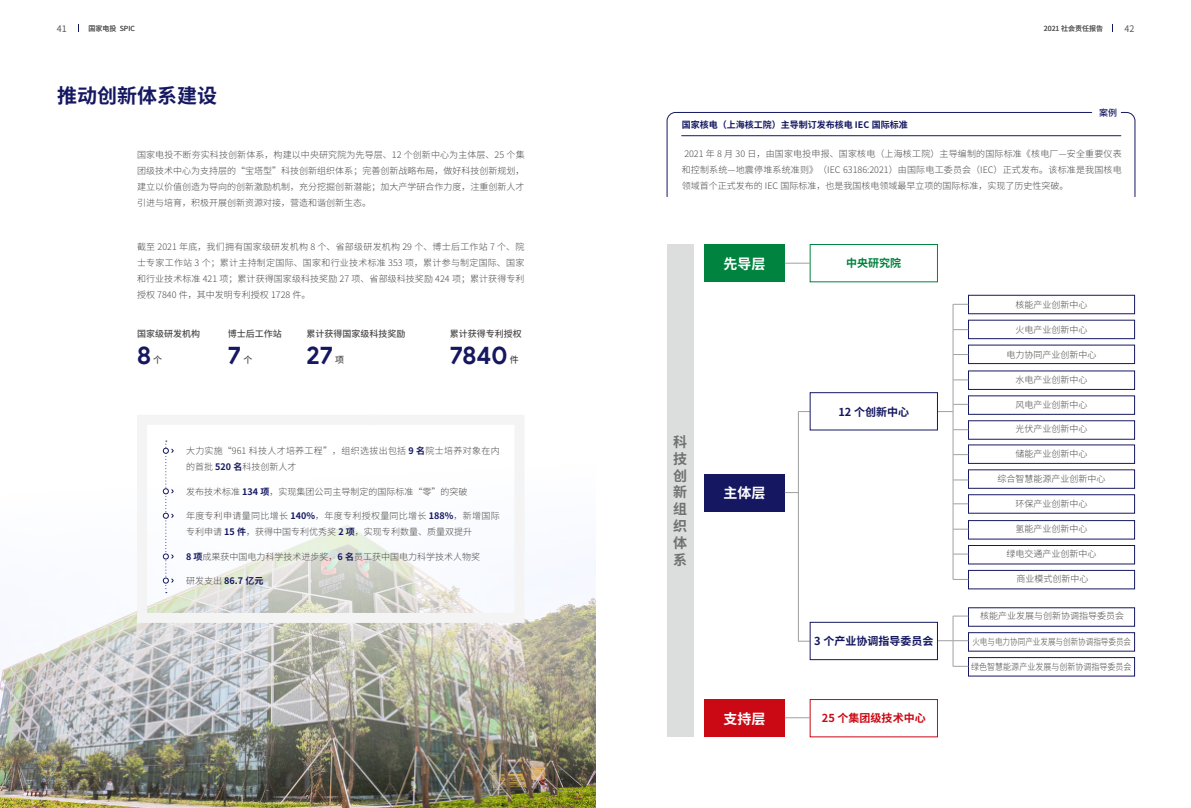
<style>
.page{position:relative;width:1191px;height:808px;background:#fff}
.page>*{position:absolute;margin:0;border:0;box-sizing:border-box;transform-origin:0 0}
.正文{font:700 25px "Product Sans";color:#151861}
.t1{font:700 20px "Source Han Sans CN";color:#151861}
.t2{font:700 14px "Source Han Sans CN";color:#fff}
.t3{font:700 14px/16.8px "Source Han Sans CN";color:#727171;text-align:justify}
.t4{font:700 11px "Source Han Sans CN";color:#151861}
.t5{font:700 11px "Source Han Sans CN";color:#ca0915}
.t6{font:700 11px "Source Han Sans CN";color:#00833e}
.正文-2{font:300 9px/16px "Source Han Sans CN";color:#4c4948;text-align:justify}
.正文-3{font:300 9px/16px "Source Han Sans CN";letter-spacing:.035em;color:#4c4948}
.正文-4{font:700 9px "Source Han Sans CN";color:#151861}
.正文-5{font:500 9px "Source Han Sans CN";color:#4c4948}
.正文-6{font:300 9px "Source Han Sans CN";color:#4c4948;scale:.84 1}
.正文-7{font:300 9px "Source Han Sans CN";color:#4c4948;scale:.89 1}
.t7{font:9px "Source Han Sans CN";color:#595757}
.正文-8{font:500 9px "Source Han Sans CN";color:#151861}
.t8{font:7px "Source Han Sans CN";color:#595757}
.s1{font-weight:700;color:#151861}
.s2{font-weight:300;color:#4c4948}
</style>
<div class="page">
<img style="left:0;top:580px;width:595px;height:228px">
<div style="left:968px;top:295px;width:166px;height:19px;background:#fff;border:1px solid #151861"></div>
<div style="left:968px;top:520px;width:166px;height:19px;background:#fff;border:1px solid #151861"></div>
<div style="left:968px;top:320px;width:166px;height:19px;background:#fff;border:1px solid #151861"></div>
<div style="left:968px;top:545px;width:166px;height:19px;background:#fff;border:1px solid #151861"></div>
<div style="left:968px;top:345px;width:166px;height:19px;background:#fff;border:1px solid #151861"></div>
<div style="left:968px;top:570px;width:166px;height:19px;background:#fff;border:1px solid #151861"></div>
<div style="left:968px;top:632px;width:166px;height:19px;background:#fff;border:1px solid #151861"></div>
<div style="left:968px;top:657px;width:166px;height:19px;background:#fff;border:1px solid #151861"></div>
<hr style="left:681px;top:135px;width:439px;height:1px;background:#151861">
<svg style="left:666px;top:112px;width:426px;height:85px"></svg>
<svg style="left:1120px;top:112px;width:15px;height:85px"></svg>
<svg style="left:953px;top:304px;width:15px;height:1px"></svg>
<svg style="left:798px;top:411px;width:12px;height:1px"></svg>
<svg style="left:937px;top:411px;width:15px;height:1px"></svg>
<svg style="left:798px;top:641px;width:12px;height:1px"></svg>
<svg style="left:953px;top:404px;width:15px;height:1px"></svg>
<svg style="left:953px;top:504px;width:15px;height:1px"></svg>
<svg style="left:953px;top:354px;width:15px;height:1px"></svg>
<svg style="left:953px;top:454px;width:15px;height:1px"></svg>
<svg style="left:953px;top:554px;width:15px;height:1px"></svg>
<svg style="left:937px;top:640px;width:31px;height:1px"></svg>
<svg style="left:953px;top:329px;width:15px;height:1px"></svg>
<svg style="left:953px;top:429px;width:15px;height:1px"></svg>
<svg style="left:953px;top:529px;width:15px;height:1px"></svg>
<svg style="left:953px;top:616px;width:15px;height:1px"></svg>
<svg style="left:953px;top:380px;width:15px;height:1px"></svg>
<svg style="left:953px;top:480px;width:15px;height:1px"></svg>
<svg style="left:953px;top:579px;width:15px;height:1px"></svg>
<svg style="left:953px;top:666px;width:15px;height:1px"></svg>
<hr style="left:952px;top:304px;width:1px;height:276px;background:#9fa0a0">
<hr style="left:798px;top:412px;width:1px;height:229px;background:#9fa0a0">
<hr style="left:952px;top:616px;width:1px;height:50px;background:#9fa0a0">
<div style="left:704px;top:244px;width:80px;height:38px;background:#00833e"></div>
<div style="left:810px;top:244px;width:127px;height:38px;border:1px solid #00833e"></div>
<div style="left:810px;top:392px;width:127px;height:38px;border:1px solid #151861"></div>
<div style="left:810px;top:622px;width:127px;height:38px;border:1px solid #151861"></div>
<div style="left:810px;top:699px;width:127px;height:38px;border:1px solid #ca0915"></div>
<div style="left:704px;top:474px;width:80px;height:38px;background:#151861"></div>
<div style="left:704px;top:699px;width:80px;height:38px;background:#ca0915"></div>
<svg style="left:784px;top:263px;width:26px;height:1px"></svg>
<svg style="left:784px;top:717px;width:26px;height:1px"></svg>
<svg style="left:784px;top:492px;width:14px;height:1px"></svg>
<div style="left:667px;top:244px;width:26px;height:493px;background:#dcdddd"></div>
<svg style="left:132px;top:415px;width:397px;height:213px"></svg>
<p class="t7" style="left:57px;top:23px;width:11px">41</p>
<p class="t8" style="left:89px;top:24px;width:48px">国家电投 SPIC</p>
<p class="t8" style="left:1044px;top:24px;width:61px">2021 社会责任报告</p>
<p class="t7" style="left:1124px;top:23px;width:11px">42</p>
<p class="t1" style="left:57px;top:84px;width:162px">推动创新体系建设</p>
<p class="正文-8" style="left:1099px;top:108px;width:19px">案例</p>
<p class="正文-4" style="left:681px;top:120px;width:227px">国家核电（上海核工院）主导制订发布核电 IEC 国际标准</p>
<p class="正文-2" style="left:137px;top:147px;width:389px">国家电投不断夯实科技创新体系，构建以中央研究院为先导层、12 个创新中心为主体层、25 个集团级技术中心为支持层的“宝塔型”科技创新组织体系；完善创新战略布局，做好科技创新规划，建立以价值创造为导向的创新激励机制，充分挖掘创新潜能；加大产学研合作力度，注重创新人才引进与培育，积极开展创新资源对接，营造和谐创新生态。</p>
<p class="正文-2" style="left:137px;top:239px;width:389px">截至 2021 年底，我们拥有国家级研发机构 8 个、省部级研发机构 29 个、博士后工作站 7 个、院士专家工作站 3 个；累计主持制定国际、国家和行业技术标准 353 项，累计参与制定国际、国家和行业技术标准 421 项；累计获得国家级科技奖励 27 项、省部级科技奖励 424 项；累计获得专利授权 7840 件，其中发明专利授权 1728 件。</p>
<p class="正文-2" style="left:681px;top:146px;width:441px">2021 年 8 月 30 日，由国家电投申报、国家核电（上海核工院）主导编制的国际标准《核电厂—安全重要仪表和控制系统—地震停堆系统准则》（IEC 63186:2021）由国际电工委员会（IEC）正式发布。该标准是我国核电领域首个正式发布的 IEC 国际标准，也是我国核电领域最早立项的国际标准，实现了历史性突破。</p>
<p class="t2" style="left:723px;top:255px;width:43px">先导层</p>
<p class="t6" style="left:846px;top:257px;width:56px">中央研究院</p>
<p class="正文-2" style="left:1015px;top:297px;width:73px">核能产业创新中心</p>
<p class="正文-5" style="left:137px;top:328px;width:64px">国家级研发机构</p>
<p class="正文" style="left:137px;top:340px;width:15px">8</p>
<p class="正文-5" style="left:153px;top:355px;width:10px">个</p>
<p class="正文-5" style="left:228px;top:328px;width:55px">博士后工作站</p>
<p class="正文" style="left:228px;top:340px;width:15px">7</p>
<p class="正文-5" style="left:243px;top:355px;width:10px">个</p>
<p class="正文-5" style="left:306px;top:328px;width:100px">累计获得国家级科技奖励</p>
<p class="正文" style="left:306px;top:340px;width:28px">27</p>
<p class="正文-5" style="left:335px;top:355px;width:10px">项</p>
<p class="正文-5" style="left:450px;top:328px;width:74px">累计获得专利授权</p>
<p class="正文" style="left:450px;top:340px;width:59px">7840</p>
<p class="正文-5" style="left:510px;top:355px;width:10px">件</p>
<p class="正文-2" style="left:1015px;top:322px;width:73px">火电产业创新中心</p>
<p class="正文-2" style="left:1006px;top:347px;width:91px">电力协同产业创新中心</p>
<p class="t4" style="left:838px;top:405px;width:72px">12 个创新中心</p>
<p class="正文-2" style="left:1015px;top:371px;width:73px">水电产业创新中心</p>
<p class="正文-2" style="left:1015px;top:396px;width:73px">风电产业创新中心</p>
<p class="正文-3" style="left:186px;top:443px;width:315px">大力实施“961 科技人才培养工程”，组织选拔出包括 <span class="s1">9 名</span>院士培养对象在内的首批 <span class="s1">520 名</span>科技创新人才</p>
<p class="正文-2" style="left:186px;top:483px;width:283px">发布技术标准 <span class="s1">134 项</span>，实现集团公司主导制定的国际标准“零”的突破</p>
<p class="正文-3" style="left:186px;top:508px;width:315px">年度专利申请量同比增长 <span class="s1">140%</span>，年度专利授权量同比增长 <span class="s1">188%</span>，新增国际专利申请 <span class="s1">15 件</span>，获得中国专利优秀奖 <span class="s1">2 项</span>，实现专利数量、质量双提升</p>
<p class="正文-2" style="left:186px;top:548px;width:296px"><span class="s1">8 项</span>成果获中国电力科学技术进步奖，<span class="s1">6 名</span>员工获中国电力科学技术人物奖</p>
<p class="正文-4" style="left:186px;top:576px;width:79px"><span class="s2">研发支出</span> 86.7 亿元</p>
<p class="t3" style="left:673px;top:434px;width:15px">科技创新组织体系</p>
<p class="t2" style="left:723px;top:485px;width:43px">主体层</p>
<p class="正文-2" style="left:1015px;top:421px;width:73px">光伏产业创新中心</p>
<p class="正文-2" style="left:1015px;top:446px;width:73px">储能产业创新中心</p>
<p class="正文-2" style="left:997px;top:471px;width:109px">综合智慧能源产业创新中心</p>
<p class="正文-2" style="left:1015px;top:496px;width:73px">环保产业创新中心</p>
<p class="正文-2" style="left:1015px;top:521px;width:73px">氢能产业创新中心</p>
<p class="正文-2" style="left:1006px;top:546px;width:91px">绿电交通产业创新中心</p>
<p class="正文-2" style="left:1016px;top:571px;width:73px">商业模式创新中心</p>
<p class="t4" style="left:814px;top:635px;width:121px">3 个产业协调指导委员会</p>
<p class="正文-2" style="left:980px;top:608px;width:145px">核能产业发展与创新协调指导委员会</p>
<p class="正文-6" style="left:972px;top:637px;width:190px">火电与电力协同产业发展与创新协调指导委员会</p>
<p class="正文-7" style="left:971px;top:662px;width:182px">绿色智慧能源产业发展与创新协调指导委员会</p>
<p class="t2" style="left:723px;top:710px;width:43px">支持层</p>
<p class="t5" style="left:822px;top:712px;width:105px">25 个集团级技术中心</p>
</div>
